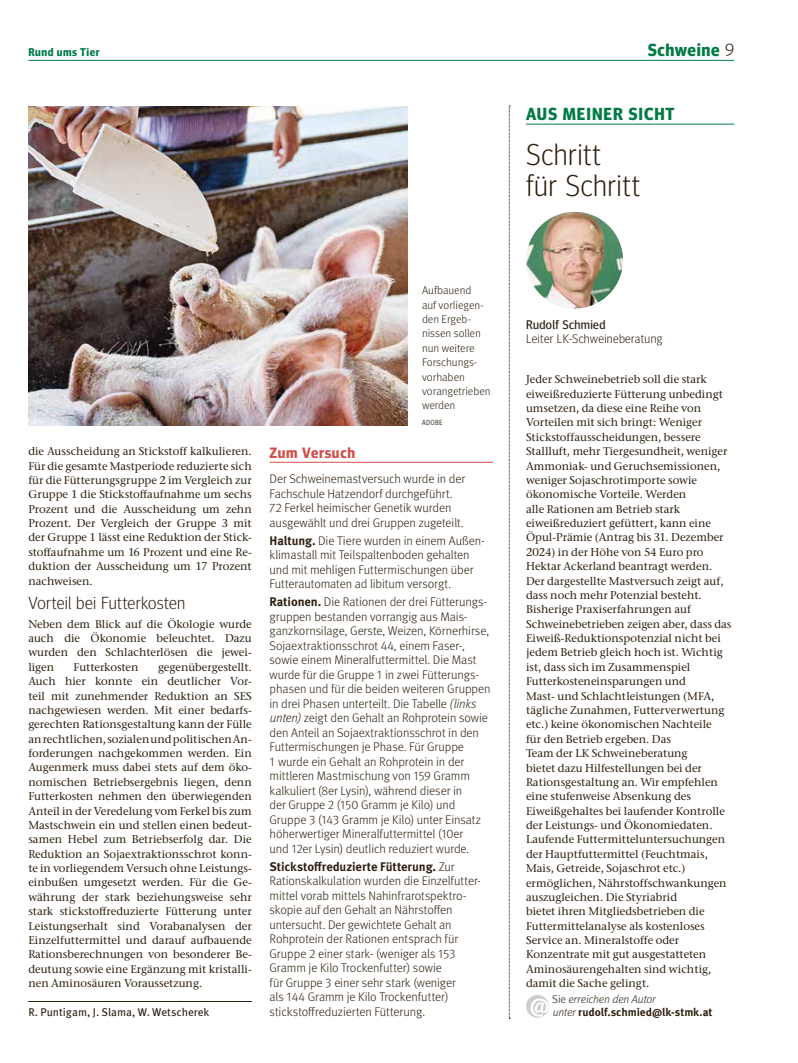
<style>
.page{position:relative;width:798px;height:1063px;background:#fff}
.page>*{position:absolute;margin:0;border:0;box-sizing:border-box;transform-origin:0 0}
.t1{font:300 30px/31.2px "Meta Headline Pro";letter-spacing:.02em;color:#2d1f0f}
.t2{font:700 17.5px "Meta Headline Pro";letter-spacing:.05em;color:#007a44}
.t3{font:300 17.5px "Meta Headline Pro";letter-spacing:.015em;color:#2d1f0f}
.t4{font:700 15px "Meta Headline Pro";letter-spacing:.045em;color:#d1504a}
.t5{font:300 12.5px/14.5px "Meta Pro";letter-spacing:-.01em;color:#2d1f0f}
.t6{font:300 12.5px "Meta Headline Pro";letter-spacing:.03em;color:#2d1f0f}
.t7{font:12.5px "Meta Headline Pro";letter-spacing:.03em;color:#2d1f0f}
.t8{font:500 11.25px/14.4px "Stone Serif ITC Pro";color:#2d1f0f;text-align:justify}
.t9{font:300 11.25px/14.4px "Meta Pro";letter-spacing:-.005em;color:#2d1f0f}
.t10{font:700 11.25px/12.5px "Meta Pro";letter-spacing:-.005em;color:#2d1f0f}
.t11{font:11.25px "Meta Pro";letter-spacing:-.005em;color:#2d1f0f}
.t12{font:700 11.25px "Meta Headline Pro";letter-spacing:.045em;color:#007a44}
.t13{font:7.5px "Meta Pro Cond Norm";letter-spacing:.035em;color:#2d1f0f}
.s1{font-weight:300;color:#2d1f0f}
.s2{font-weight:700}
.s3{font-style:italic}
.s4{font-weight:300}
.s5{font-weight:300;font-style:italic}
</style>
<div class="page">
<hr style="left:28px;top:60px;width:705px;height:1px;background:#007a44">
<img style="left:28px;top:106px;width:379px;height:319px">
<hr style="left:28px;top:1001px;width:224px;height:1px;background:#2d1f0f">
<hr style="left:526px;top:124px;width:207px;height:1px;background:#007a44">
<svg style="left:526px;top:995px;width:22px;height:23px"></svg>
<img style="left:526px;top:212px;width:96px;height:97px;border-radius:48px">
<hr style="left:269px;top:462px;width:224px;height:1px;background:#d1504a">
<svg style="left:508px;top:106px;width:2px;height:913px"></svg>
<p class="t12" style="left:28px;top:44px;width:73px">Rund ums Tier</p>
<h2 class="t2" style="left:647px;top:37px;width:88px">Schweine <span class="s1">9</span></h2>
<h2 class="t2" style="left:526px;top:100px;width:150px">AUS MEINER SICHT</h2>
<h1 class="t1" style="left:526px;top:136px;width:115px">Schritt<br>für Schritt</h1>
<p class="t8" style="left:28px;top:444px;width:225px">die Ausscheidung an Stickstoff kalkulieren.<br>Für die gesamte Mastperiode reduzierte sich für die Fütterungsgruppe 2 im Vergleich zur Gruppe 1 die Stickstoffaufnahme um sechs Prozent und die Ausscheidung um zehn Prozent. Der Vergleich der Gruppe 3 mit der Gruppe 1 lässt eine Reduktion der Stick&shy;stoffaufnahme um 16 Prozent und eine Re&shy;duktion der Ausscheidung um 17 Prozent nachweisen.</p>
<h2 class="t3" style="left:28px;top:590px;width:158px">Vorteil bei Futterkosten</h2>
<p class="t8" style="left:28px;top:617px;width:225px">Neben dem Blick auf die Ökologie wurde auch die Ökonomie beleuchtet. Dazu wurden den Schlachterlösen die jewei&shy;ligen</p>
<p class="t8" style="left:28px;top:660px;width:225px;text-indent:130px">gegenübergestellt.<br>Auch hier konnte ein deutlicher Vor&shy;teil mit zunehmender Reduktion an SES nachgewiesen werden. Mit einer bedarfs&shy;gerechten Rationsgestaltung kann der Fülle an rechtlichen, sozialen und politischen An&shy;forderungen nachgekommen werden. Ein Augenmerk muss dabei stets auf dem öko&shy;nomischen Betriebsergebnis liegen, denn Futterkosten nehmen den überwiegenden Anteil in der Veredelung vom Ferkel bis zum Mastschwein ein und stellen einen bedeut&shy;samen Hebel zum Betriebserfolg dar. Die Reduktion an Sojaextraktionsschrot konn&shy;te in vorliegendem Versuch ohne Leistungs&shy;einbußen umgesetzt werden. Für die Ge&shy;währung der stark beziehungsweise sehr stark stickstoffreduzierte Fütterung unter Leistungserhalt sind Vorabanalysen der Einzelfuttermittel und darauf aufbauende Rationsberechnungen von besonderer Be&shy;deutung sowie eine Ergänzung mit kristalli&shy;nen Aminosäuren Voraussetzung.</p>
<p class="t11" style="left:28px;top:1003px;width:182px">R. Puntigam, J. Slama, W. Wetscherek</p>
<p class="t8" style="left:74px;top:660px;width:66px">Futterkosten</p>
<p class="t9" style="left:422px;top:283px;width:70px">Aufbauend<br>auf vorliegen&shy;den Ergeb&shy;nissen sollen nun weitere<br>Forschungs&shy;vorhaben vorangetrieben werden</p>
<p class="t13" style="left:422px;top:417px;width:22px">ADOBE</p>
<h3 class="t4" style="left:269px;top:441px;width:87px">Zum Versuch</h3>
<p class="t5" style="left:269px;top:471px;width:197px">Der Schweinemastversuch wurde in der Fachschule Hatzendorf durchgeführt.<br>72 Ferkel heimischer Genetik wurden ausgewählt und drei Gruppen zugeteilt.</p>
<p class="t5" style="left:269px;top:533px;width:217px"><span class="s2">Haltung.</span> Die Tiere wurden in einem Außen&shy;klimastall mit Teilspaltenboden gehalten und mit mehligen Futtermischungen über Futterautomaten ad libitum versorgt.</p>
<p class="t5" style="left:269px;top:594px;width:222px"><span class="s2">Rationen.</span> Die Rationen der drei Fütterungs&shy;gruppen bestanden vorrangig aus Mais&shy;ganzkornsilage, Gerste, Weizen, Körnerhirse, Sojaextraktionsschrot 44, einem Faser-, sowie einem Mineralfuttermittel. Die Mast wurde für die Gruppe 1 in zwei Fütterungs&shy;phasen und für die beiden weiteren Gruppen in drei Phasen unterteilt. Die Tabelle <span class="s3">(links unten)</span> zeigt den Gehalt an Rohprotein sowie den Anteil an Sojaextraktionsschrot in den Futtermischungen je Phase. Für Gruppe<br>1 wurde ein Gehalt an Rohprotein in der mittleren Mastmischung von 159 Gramm kalkuliert (8er Lysin), während dieser in<br>der Gruppe 2 (150 Gramm je Kilo) und Gruppe 3 (143 Gramm je Kilo) unter Einsatz höherwertiger Mineralfuttermittel (10er<br>und 12er Lysin) deutlich reduziert wurde.</p>
<p class="t5" style="left:269px;top:859px;width:213px"><span class="s2">Stickstoffreduzierte Fütterung.</span> Zur Rationskalkulation wurden die Einzelfutter&shy;mittel vorab mittels Nahinfrarotspektro&shy;skopie auf den Gehalt an Nährstoffen untersucht. Der gewichtete Gehalt an Rohprotein der Rationen entsprach für Gruppe 2 einer stark- (weniger als 153<br>Gramm je Kilo Trockenfutter) sowie<br>für Gruppe 3 einer sehr stark (weniger<br>als 144 Gramm je Kilo Trockenfutter) stickstoffreduzierten Fütterung.</p>
<p class="t7" style="left:526px;top:316px;width:81px">Rudolf Schmied</p>
<p class="t6" style="left:526px;top:330px;width:138px">Leiter LK-Schweineberatung</p>
<p class="t8" style="left:526px;top:372px;width:207px;text-align:left">Jeder Schweinebetrieb soll die stark eiweißreduzierte Fütterung unbedingt umsetzen, da diese eine Reihe von Vorteilen mit sich bringt: Weniger Stickstoffausscheidungen, bessere Stallluft, mehr Tiergesundheit, weniger Ammoniak- und Geruchsemissionen, weniger Sojaschrotimporte sowie ökonomische Vorteile. Werden<br>alle Rationen am Betrieb stark eiweißreduziert gefüttert, kann eine Öpul-Prämie (Antrag bis 31. Dezember 2024) in der Höhe von 54 Euro pro Hektar Ackerland beantragt werden.<br>Der dargestellte Mastversuch zeigt auf, dass noch mehr Potenzial besteht.<br>Bisherige Praxiserfahrungen auf Schweinebetrieben zeigen aber, dass das Eiweiß-Reduktionspotenzial nicht bei jedem Betrieb gleich hoch ist. Wichtig ist, dass sich im Zusammenspiel Futterkosteneinsparungen und<br>Mast- und Schlachtleistungen (MFA, tägliche Zunahmen, Futterverwertung etc.) keine ökonomischen Nachteile<br>für den Betrieb ergeben. Das<br>Team der LK Schweineberatung<br>bietet dazu Hilfestellungen bei der Rationsgestaltung an. Wir empfehlen eine stufenweise Absenkung des Eiweißgehaltes bei laufender Kontrolle der Leistungs- und Ökonomiedaten.<br>Laufende Futtermitteluntersuchungen der Hauptfuttermittel (Feuchtmais, Mais, Getreide, Sojaschrot etc.) ermöglichen, Nährstoffschwankungen auszugleichen. Die Styriabrid<br>bietet ihren Mitgliedsbetrieben die Futtermittelanalyse als kostenloses Service an. Mineralstoffe oder Konzentrate mit gut ausgestatteten Aminosäurengehalten sind wichtig, damit die Sache gelingt.</p>
<p class="t10" style="left:552px;top:992px;width:162px"><span class="s4">Sie</span> <span class="s5">erreichen den Autor<br>unter</span> rudolf.schmied@lk-stmk.at</p>
</div>
